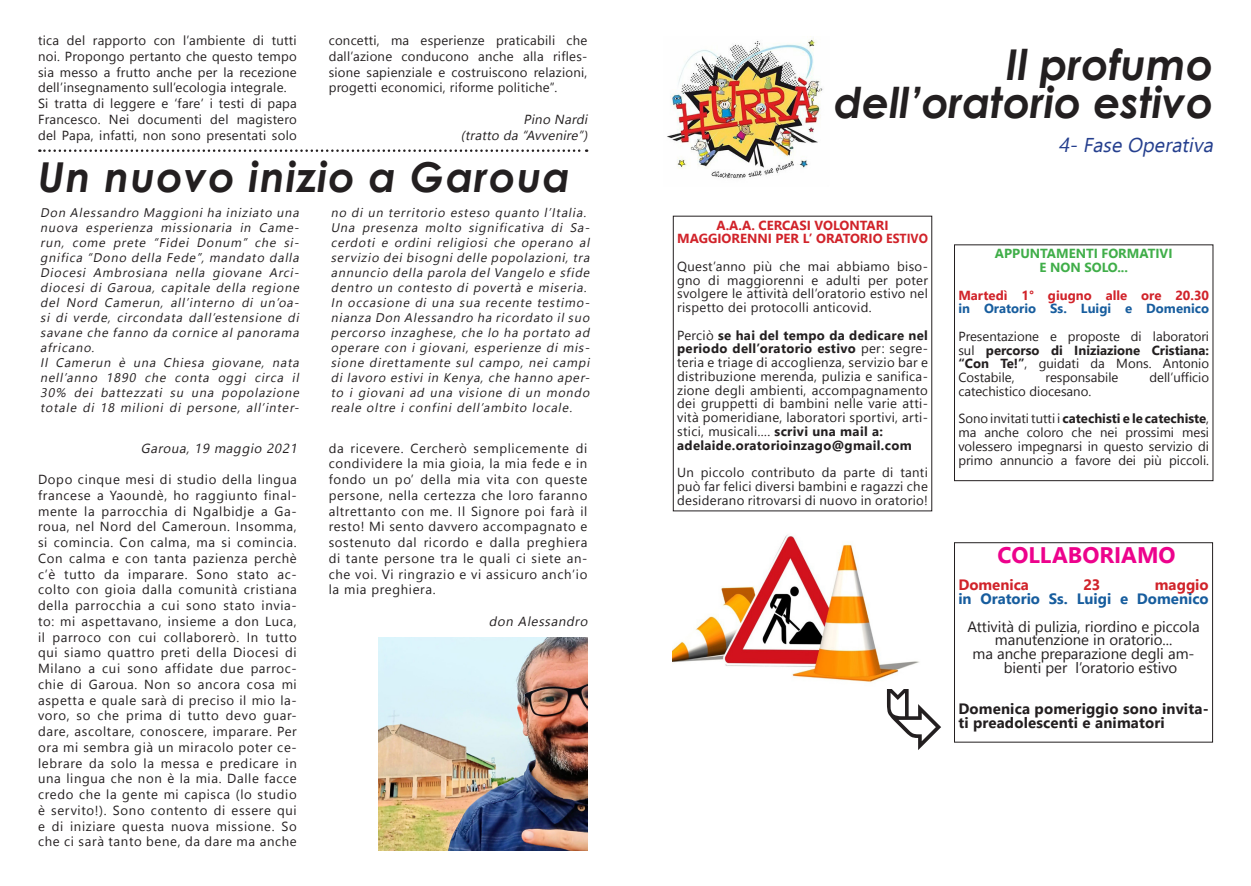
<style>
.page{position:relative;width:1251px;height:886px;background:#fff}
.page>*{position:absolute;margin:0;border:0;box-sizing:border-box;transform-origin:0 0}
.Titolo_SX{font:italic 700 42.5px "Century Gothic";color:#231f20}
.Titolo_SX-2{font:italic 700 41.25px "Century Gothic";letter-spacing:.03em;color:#231f20}
.Testo_Avvisi{font:700 22.5px "Nirmala UI";color:#ed028c}
.Sommario_SX{font:italic 20px "Ebrima";color:#253f8e}
.Testo_Avvisi-2{font:15px/13.8px "Nirmala UI";color:#231f20}
.Testo_Avvisi-3{font:700 15px/13.8px "Nirmala UI";letter-spacing:.01em;color:#231f20}
.Testo_Avvisi-4{font:700 15px "Nirmala UI";color:#175d9e}
.Testo_Avvisi-5{font:700 15px "Nirmala UI";color:#d1232a}
.Testo{font:13.12px/15.8px "Nirmala UI";letter-spacing:.02em;color:#231f20;text-align:justify}
.Testo_Avvisi-6{font:13.12px/13.8px "Nirmala UI";color:#231f20;text-align:justify}
.Testo_Avvisi-7{font:700 13.12px "Nirmala UI";color:#d1232a}
.Testo_Avvisi-8{font:700 13.12px "Nirmala UI";color:#231f20}
.Testo-2{font:italic 13.12px "Nirmala UI";color:#231f20}
.Testo_Avvisi-9{font:700 13.12px "Nirmala UI";letter-spacing:.025em;color:#231f20}
.Testo_Avvisi-10{font:700 13.12px "Nirmala UI";color:#40ae49}
.Testo_Avvisi-11{font:700 13.12px "Nirmala UI";color:#175d9e}
.Testo-3{font:italic 12.5px/15px "Nirmala UI";color:#231f20;text-align:justify}
.s1{font-weight:700}
.s2{font-weight:400}
</style>
<div class="page">
<svg style="left:39px;top:149px;width:548px;height:3px"></svg>
<img style="left:378px;top:638px;width:209px;height:212px">
<div style="left:954px;top:244px;width:259px;height:237px;border:1px solid #231f20"></div>
<img style="left:667px;top:38px;width:156px;height:141px">
<div style="left:954px;top:542px;width:259px;height:200px;border:1px solid #231f20"></div>
<img style="left:673px;top:535px;width:246px;height:147px">
<p class="Testo" style="left:38px;top:32px;width:260px">tica del rapporto con l’ambiente di tutti noi. Propongo pertanto che questo tempo sia messo a frutto anche per la recezione dell’insegnamento sull’ecologia integrale.</p>
<p class="Testo" style="left:38px;top:95px;width:260px">Si tratta di leggere e ‘fare’ i testi di papa Francesco. Nei documenti del magistero del Papa, infatti, non sono presentati solo</p>
<p class="Testo" style="left:329px;top:32px;width:260px">concetti, ma esperienze praticabili che dall’azione conducono anche alla rifles&shy;sione sapienziale e costruiscono relazioni, progetti economici, riforme politiche”.</p>
<p class="Testo-2" style="left:523px;top:108px;width:69px">Pino Nardi</p>
<p class="Testo-2" style="left:461px;top:124px;width:131px">(tratto da “Avvenire”)</p>
<p class="Titolo_SX-2" style="left:38px;top:146px;width:533px">Un nuovo inizio a Garoua</p>
<p class="Testo-3" style="left:40px;top:204px;width:264px">Don Alessandro Maggioni ha iniziato una nuova esperienza missionaria in Came&shy;run, come prete “Fidei Donum” che si&shy;gnifica “Dono della Fede”, mandato dalla Diocesi Ambrosiana nella giovane Arci&shy;diocesi di Garoua, capitale della regione del Nord Camerun, all’interno di un’oa&shy;si di verde, circondata dall’estensione di savane che fanno da cornice al panorama africano.</p>
<p class="Testo-3" style="left:40px;top:354px;width:263px">Il Camerun è una Chiesa giovane, nata nell’anno 1890 che conta oggi circa il 30% dei battezzati su una popolazione totale di 18 milioni di persone, all’inter-</p>
<p class="Testo-2" style="left:141px;top:437px;width:161px">Garoua, 19 maggio 2021</p>
<p class="Testo" style="left:38px;top:471px;width:260px">Dopo cinque mesi di studio della lingua francese a Yaoundè, ho raggiunto final&shy;mente la parrocchia di Ngalbidje a Ga&shy;roua, nel Nord del Cameroun. Insomma, si comincia. Con calma, ma si comincia.<br>Con calma e con tanta pazienza perchè c’è tutto da imparare. Sono stato ac&shy;colto con gioia dalla comunità cristiana della parrocchia a cui sono stato invia&shy;to: mi aspettavano, insieme a don Luca, il parroco con cui collaborerò. In tutto qui siamo quattro preti della Diocesi di Milano a cui sono affidate due parroc&shy;chie di Garoua. Non so ancora cosa mi aspetta e quale sarà di preciso il mio la&shy;voro, so che prima di tutto devo guar&shy;dare, ascoltare, conoscere, imparare. Per ora mi sembra già un miracolo poter ce&shy;lebrare da solo la messa e predicare in una lingua che non è la mia. Dalle facce credo che la gente mi capisca (lo studio è servito!). Sono contento di essere qui e di iniziare questa nuova missione. So che ci sarà tanto bene, da dare ma anche</p>
<p class="Testo-3" style="left:331px;top:204px;width:260px">no di un territorio esteso quanto l’Italia.</p>
<p class="Testo-3" style="left:331px;top:219px;width:263px">Una presenza molto significativa di Sa&shy;cerdoti e ordini religiosi che operano al servizio dei bisogni delle popolazioni, tra annuncio della parola del Vangelo e sfide dentro un contesto di povertà e miseria.</p>
<p class="Testo-3" style="left:331px;top:294px;width:263px">In occasione di una sua recente testimo&shy;nianza Don Alessandro ha ricordato il suo percorso inzaghese, che lo ha portato ad operare con i giovani, esperienze di mis&shy;sione direttamente sul campo, nei campi di lavoro estivi in Kenya, che hanno aper&shy;to i giovani ad una visione di un mondo reale oltre i confini dell’ambito locale.</p>
<p class="Testo" style="left:329px;top:439px;width:260px">da ricevere. Cercherò semplicemente di condividere la mia gioia, la mia fede e in fondo un po’ della mia vita con queste persone, nella certezza che loro faranno altrettanto con me. Il Signore poi farà il resto! Mi sento davvero accompagnato e sostenuto dal ricordo e dalla preghiera di tante persone tra le quali ci siete an&shy;che voi. Vi ringrazio e vi assicuro anch’io la mia preghiera.</p>
<p class="Testo-2" style="left:489px;top:610px;width:103px">don Alessandro</p>
<p class="Titolo_SX" style="left:1006px;top:32px;width:209px">Il profumo</p>
<p class="Titolo_SX" style="left:834px;top:71px;width:381px">dell’oratorio estivo</p>
<p class="Sommario_SX" style="left:1058px;top:131px;width:161px">4-Fase Operativa</p>
<p class="Testo_Avvisi-7" style="left:716px;top:214px;width:173px">A.A.A. CERCASI VOLONTARI</p>
<p class="Testo_Avvisi-7" style="left:677px;top:228px;width:252px">MAGGIORENNI PER L’ ORATORIO ESTIVO</p>
<p class="Testo_Avvisi-6" style="left:677px;top:258px;width:252px">Quest’anno più che mai abbiamo biso&shy;gno di maggiorenni e adulti per poter svolgere le attività dell’oratorio estivo nel rispetto dei protocolli anticovid.</p>
<p class="Testo_Avvisi-6" style="left:677px;top:327px;width:252px">Perciò <span class="s1">se hai del tempo da dedicare nel periodo dell’oratorio estivo</span> per: segre&shy;teria e triage di accoglienza, servizio bar e distribuzione merenda, pulizia e sanifica&shy;zione degli ambienti, accompagnamento dei gruppetti di bambini nelle varie atti&shy;vità pomeridiane, laboratori sportivi, arti&shy;stici, musicali…. <span class="s1">scrivi una mail a:</span></p>
<p class="Testo_Avvisi-9" style="left:677px;top:434px;width:236px">adelaide.oratorioinzago@gmail.com</p>
<p class="Testo_Avvisi-6" style="left:677px;top:465px;width:252px">Un piccolo contributo da parte di tanti può far felici diversi bambini e ragazzi che desiderano ritrovarsi di nuovo in oratorio!</p>
<p class="Testo_Avvisi-10" style="left:995px;top:243px;width:179px">APPUNTAMENTI FORMATIVI</p>
<p class="Testo_Avvisi-10" style="left:1039px;top:257px;width:90px">E NON SOLO...</p>
<p class="Testo_Avvisi-7" style="left:958px;top:284px;width:252px">Martedì 1° giugno alle ore 20.30</p>
<p class="Testo_Avvisi-11" style="left:958px;top:298px;width:252px">in Oratorio Ss. Luigi e Domenico</p>
<p class="Testo_Avvisi-6" style="left:958px;top:328px;width:252px">Presentazione e proposte di laboratori</p>
<p class="Testo_Avvisi-8" style="left:958px;top:339px;width:252px"><span class="s2">sul</span> percorso di Iniziazione Cristiana:</p>
<p class="Testo_Avvisi-6" style="left:958px;top:356px;width:252px"><span class="s1">“Con Te!”</span>, guidati da Mons. Antonio</p>
<p class="Testo_Avvisi-6" style="left:958px;top:370px;width:58px">Costabile,</p>
<p class="Testo_Avvisi-6" style="left:1045px;top:370px;width:74px">responsabile</p>
<p class="Testo_Avvisi-6" style="left:1149px;top:370px;width:61px">dell’ufficio</p>
<p class="Testo_Avvisi-6" style="left:958px;top:383px;width:134px">catechistico diocesano.</p>
<p class="Testo_Avvisi-8" style="left:958px;top:408px;width:252px"><span class="s2">Sono invitati tutti i</span> catechisti e le catechiste<span class="s2">,</span></p>
<p class="Testo_Avvisi-6" style="left:958px;top:425px;width:252px">ma anche coloro che nei prossimi mesi</p>
<p class="Testo_Avvisi-6" style="left:958px;top:438px;width:252px">volessero impegnarsi in questo servizio di</p>
<p class="Testo_Avvisi-6" style="left:958px;top:452px;width:252px">primo annuncio a favore dei più piccoli.</p>
<p class="Testo_Avvisi" style="left:997px;top:536px;width:179px">COLLABORIAMO</p>
<p class="Testo_Avvisi-5" style="left:958px;top:573px;width:72px">Domenica</p>
<p class="Testo_Avvisi-5" style="left:1083px;top:573px;width:19px">23</p>
<p class="Testo_Avvisi-5" style="left:1155px;top:573px;width:55px">maggio</p>
<p class="Testo_Avvisi-4" style="left:958px;top:586px;width:252px">in Oratorio Ss. Luigi e Domenico</p>
<p class="Testo_Avvisi-2" style="left:967px;top:618px;width:234px">Attività di pulizia, riordino e piccola</p>
<p class="Testo_Avvisi-2" style="left:995px;top:632px;width:179px">manutenzione in oratorio...</p>
<p class="Testo_Avvisi-2" style="left:1004px;top:646px;width:192px;text-indent:-31px">ma anche preparazione degli am&shy;bienti per l’oratorio estivo</p>
<p class="Testo_Avvisi-3" style="left:958px;top:701px;width:252px">Domenica pomeriggio sono invita&shy;ti preadolescenti e animatori</p>
</div>
